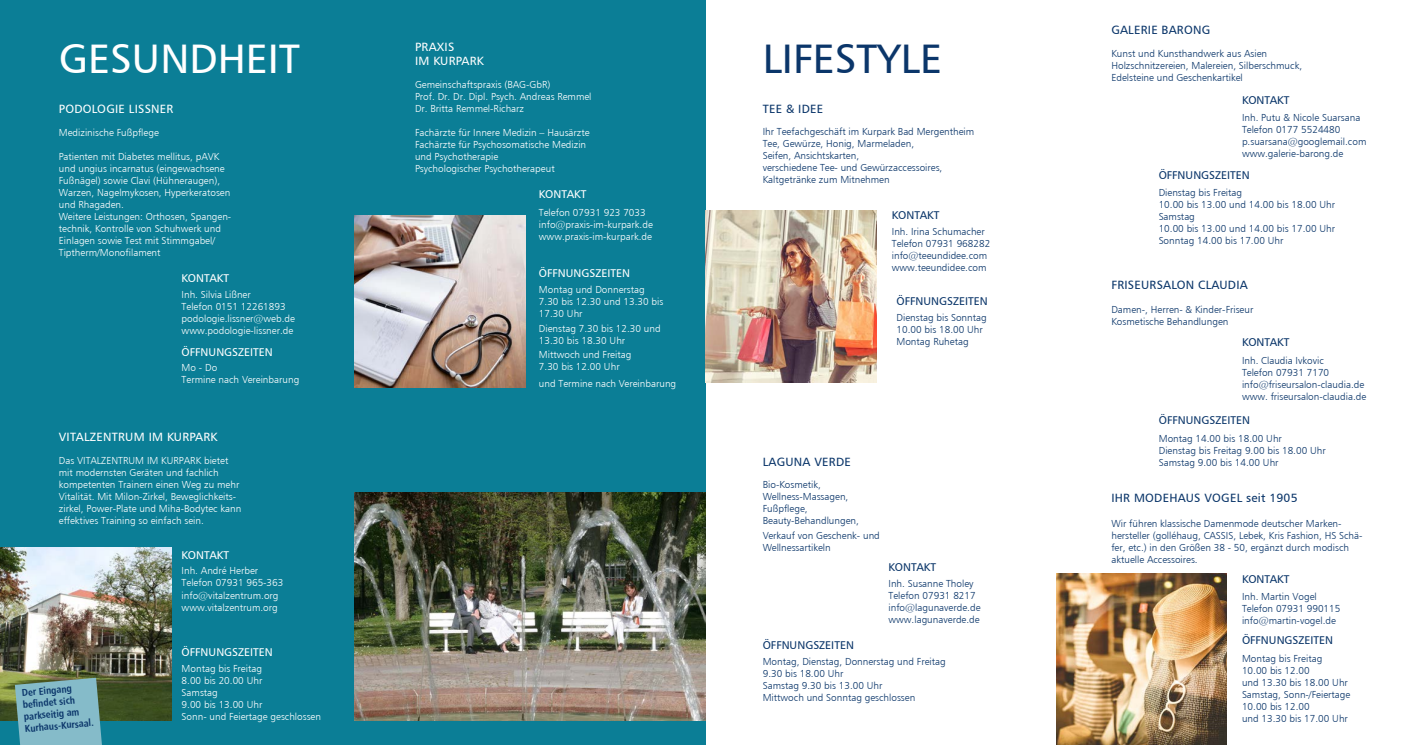
<style>
.page{position:relative;width:1407px;height:745px;background:#fff}
.page>*{position:absolute;margin:0;border:0;box-sizing:border-box;transform-origin:0 0}
.t1{font:41.25px "Humanist 777 BT Roman B";color:#fff}
.t2{font:41.25px "Humanist 777 BT Roman B";color:#0b366a}
.t3{font:12px "Humanist 777 BT Roman B";letter-spacing:.02em;color:#0b366a}
.t4{font:12px/14.4px "Humanist 777 BT Roman B";letter-spacing:.02em;color:#fff}
.t5{font:11.25px "Humanist 777 BT Roman B";color:#0b366a}
.t6{font:11.25px "Humanist 777 BT Roman B";color:#fff}
.t7{font:10px/12px "Humanist 777 BT Light B";color:#0b366a}
.t8{font:10px/12px "Humanist 777 BT Light B";color:#fff}
.t9{font:10px/12px "Humanist 777 BT Bold Condensed B";color:#0b366a}
</style>
<div class="page">
<div style="left:0;top:0;width:705px;height:744px;background:#0b7e96"></div>
<img style="left:354px;top:215px;width:171px;height:172px">
<img style="left:0;top:547px;width:171px;height:172px">
<img style="left:705px;top:210px;width:172px;height:172px">
<img style="left:1056px;top:573px;width:171px;height:171px">
<svg style="left:15px;top:677px;width:87px;height:67px;background:#7eb1b9"></svg>
<img style="left:354px;top:492px;width:351px;height:228px">
<p class="t4" style="left:415px;top:39px;width:70px">PRAXIS<br>IM KURPARK</p>
<h1 class="t1" style="left:59px;top:33px;width:242px">GESUNDHEIT</h1>
<h1 class="t2" style="left:763px;top:33px;width:181px">LIFESTYLE</h1>
<p class="t8" style="left:415px;top:78px;width:178px">Gemeinschaftspraxis (BAG-GbR)<br>Prof. Dr. Dr. Dipl. Psych. Andreas Remmel<br>Dr. Britta Remmel-Richarz</p>
<p class="t8" style="left:415px;top:126px;width:176px">Fachärzte für Innere Medizin – Hausärzte Fachärzte für Psychosomatische Medizin und Psychotherapie<br>Psychologischer Psychotherapeut</p>
<p class="t4" style="left:59px;top:101px;width:116px">PODOLOGIE LISSNER</p>
<p class="t3" style="left:763px;top:101px;width:62px">TEE &amp; IDEE</p>
<p class="t7" style="left:763px;top:125px;width:213px">Ihr Teefachgeschäft im Kurpark Bad Mergentheim Tee, Gewürze, Honig, Marmeladen,<br>Seifen, Ansichtskarten,<br>verschiedene Tee- und Gewürzaccessoires, Kaltgetränke zum Mitnehmen</p>
<p class="t8" style="left:59px;top:126px;width:101px">Medizinische Fußpflege</p>
<p class="t8" style="left:59px;top:150px;width:174px">Patienten mit Diabetes mellitus, pAVK und ungius incarnatus (eingewachsene Fußnägel) sowie Clavi (Hühneraugen), Warzen, Nagelmykosen, Hyperkeratosen und Rhagaden.<br>Weitere Leistungen: Orthosen, Spangen&shy;technik, Kontrolle von Schuhwerk und Einlagen sowie Test mit Stimmgabel/ Tiptherm/Monofilament</p>
<p class="t6" style="left:539px;top:187px;width:49px">KONTAKT</p>
<p class="t8" style="left:539px;top:206px;width:115px">Telefon 07931 923 7033 info@praxis-im-kurpark.de www.praxis-im-kurpark.de</p>
<p class="t5" style="left:892px;top:208px;width:49px">KONTAKT</p>
<p class="t7" style="left:892px;top:225px;width:100px">Inh. Irina Schumacher<br>Telefon 07931 968282 info@teeundidee.com www.teeundidee.com</p>
<p class="t6" style="left:539px;top:266px;width:93px">ÖFFNUNGSZEITEN</p>
<p class="t6" style="left:182px;top:271px;width:49px">KONTAKT</p>
<p class="t8" style="left:182px;top:288px;width:115px">Inh. Silvia Lißner<br>Telefon 0151 12261893 podologie.lissner@web.de www.podologie-lissner.de</p>
<p class="t6" style="left:182px;top:344px;width:93px">ÖFFNUNGSZEITEN</p>
<p class="t8" style="left:182px;top:361px;width:119px">Mo - Do<br>Termine nach Vereinbarung</p>
<p class="t4" style="left:59px;top:429px;width:160px">VITALZENTRUM IM KURPARK</p>
<p class="t8" style="left:59px;top:453px;width:184px">Das VITALZENTRUM IM KURPARK bietet mit modernsten Geräten und fachlich kompetenten Trainern einen Weg zu mehr Vitalität. Mit Milon-Zirkel, Beweglichkeits&shy;zirkel, Power-Plate und Miha-Bodytec kann effektives Training so einfach sein.</p>
<p class="t6" style="left:182px;top:547px;width:49px">KONTAKT</p>
<p class="t8" style="left:182px;top:564px;width:103px">Inh. André Herber<br>Telefon 07931 965-363 info@vitalzentrum.org www.vitalzentrum.org</p>
<p class="t9" style="left:21px;top:686px;width:70px;rotate:-5deg">Der Eingang<br>befi ndet sich parkseitig am<br>Kurhaus-Kursaal.</p>
<p class="t6" style="left:182px;top:645px;width:93px">ÖFFNUNGSZEITEN</p>
<p class="t8" style="left:182px;top:661px;width:141px">Montag bis Freitag<br>8.00 bis 20.00 Uhr<br>Samstag<br>9.00 bis 13.00 Uhr<br>Sonn- und Feiertage geschlossen</p>
<p class="t8" style="left:539px;top:283px;width:126px">Montag und Donnerstag<br>7.30 bis 12.30 und 13.30 bis<br>17.30 Uhr</p>
<p class="t8" style="left:539px;top:322px;width:123px">Dienstag 7.30 bis 12.30 und<br>13.30 bis 18.30 Uhr</p>
<p class="t8" style="left:539px;top:348px;width:94px">Mittwoch und Freitag<br>7.30 bis 12.00 Uhr</p>
<p class="t8" style="left:539px;top:377px;width:139px">und Termine nach Vereinbarung</p>
<p class="t5" style="left:896px;top:294px;width:93px">ÖFFNUNGSZEITEN</p>
<p class="t7" style="left:896px;top:311px;width:92px">Dienstag bis Sonntag<br>10.00 bis 18.00 Uhr<br>Montag Ruhetag</p>
<p class="t3" style="left:763px;top:454px;width:90px">LAGUNA VERDE</p>
<p class="t7" style="left:763px;top:478px;width:98px">Bio-Kosmetik,<br>Wellness-Massagen,<br>Fußpflege,<br>Beauty-Behandlungen,</p>
<p class="t7" style="left:763px;top:529px;width:119px">Verkauf von Geschenk- und<br>Wellnessartikeln</p>
<p class="t5" style="left:763px;top:637px;width:93px">ÖFFNUNGSZEITEN</p>
<p class="t5" style="left:888px;top:559px;width:49px">KONTAKT</p>
<p class="t7" style="left:888px;top:576px;width:93px">Inh. Susanne Tholey<br>Telefon 07931 8217 info@lagunaverde.de www.lagunaverde.de</p>
<p class="t7" style="left:763px;top:654px;width:184px">Montag, Dienstag, Donnerstag und Freitag<br>9.30 bis 18.00 Uhr<br>Samstag 9.30 bis 13.00 Uhr<br>Mittwoch und Sonntag geschlossen</p>
<p class="t3" style="left:1111px;top:22px;width:100px">GALERIE BARONG</p>
<p class="t7" style="left:1111px;top:48px;width:192px">Kunst und Kunsthandwerk aus Asien<br>Holzschnitzereien, Malereien, Silberschmuck,<br>Edelsteine und Geschenkartikel</p>
<p class="t5" style="left:1242px;top:93px;width:49px">KONTAKT</p>
<p class="t7" style="left:1242px;top:112px;width:126px">Inh. Putu &amp; Nicole Suarsana<br>Telefon 0177 5524480 p.suarsana@googlemail.com www.galerie-barong.de</p>
<p class="t5" style="left:1158px;top:168px;width:93px">ÖFFNUNGSZEITEN</p>
<p class="t7" style="left:1158px;top:187px;width:178px">Dienstag bis Freitag<br>10.00 bis 13.00 und 14.00 bis 18.00 Uhr<br>Samstag<br>10.00 bis 13.00 und 14.00 bis 17.00 Uhr<br>Sonntag 14.00 bis 17.00 Uhr</p>
<p class="t3" style="left:1111px;top:277px;width:138px">FRISEURSALON CLAUDIA</p>
<p class="t7" style="left:1111px;top:303px;width:143px">Damen-, Herren- &amp; Kinder-Friseur<br>Kosmetische Behandlungen</p>
<p class="t5" style="left:1242px;top:335px;width:49px">KONTAKT</p>
<p class="t7" style="left:1242px;top:354px;width:126px">Inh. Claudia Ivkovic<br>Telefon 07931 7170 info@friseursalon-claudia.de www. friseursalon-claudia.de</p>
<p class="t5" style="left:1159px;top:413px;width:93px">ÖFFNUNGSZEITEN</p>
<p class="t7" style="left:1159px;top:432px;width:168px">Montag 14.00 bis 18.00 Uhr<br>Dienstag bis Freitag 9.00 bis 18.00 Uhr<br>Samstag 9.00 bis 14.00 Uhr</p>
<p class="t3" style="left:1111px;top:490px;width:188px">IHR MODEHAUS VOGEL seit 1905</p>
<p class="t7" style="left:1111px;top:517px;width:253px">Wir führen klassische Damenmode deutscher Marken&shy;hersteller (golléhaug, CASSIS, Lebek, Kris Fashion, HS Schä&shy;fer, etc.) in den Größen 38 - 50, ergänzt durch modisch aktuelle Accessoires.</p>
<p class="t5" style="left:1242px;top:571px;width:49px">KONTAKT</p>
<p class="t7" style="left:1242px;top:590px;width:100px">Inh. Martin Vogel<br>Telefon 07931 990115 info@martin-vogel.de</p>
<p class="t5" style="left:1242px;top:632px;width:93px">ÖFFNUNGSZEITEN</p>
<p class="t7" style="left:1242px;top:651px;width:110px">Montag bis Freitag<br>10.00 bis 12.00<br>und 13.30 bis 18.00 Uhr<br>Samstag, Sonn-/Feiertage<br>10.00 bis 12.00<br>und 13.30 bis 17.00 Uhr</p>
</div>
